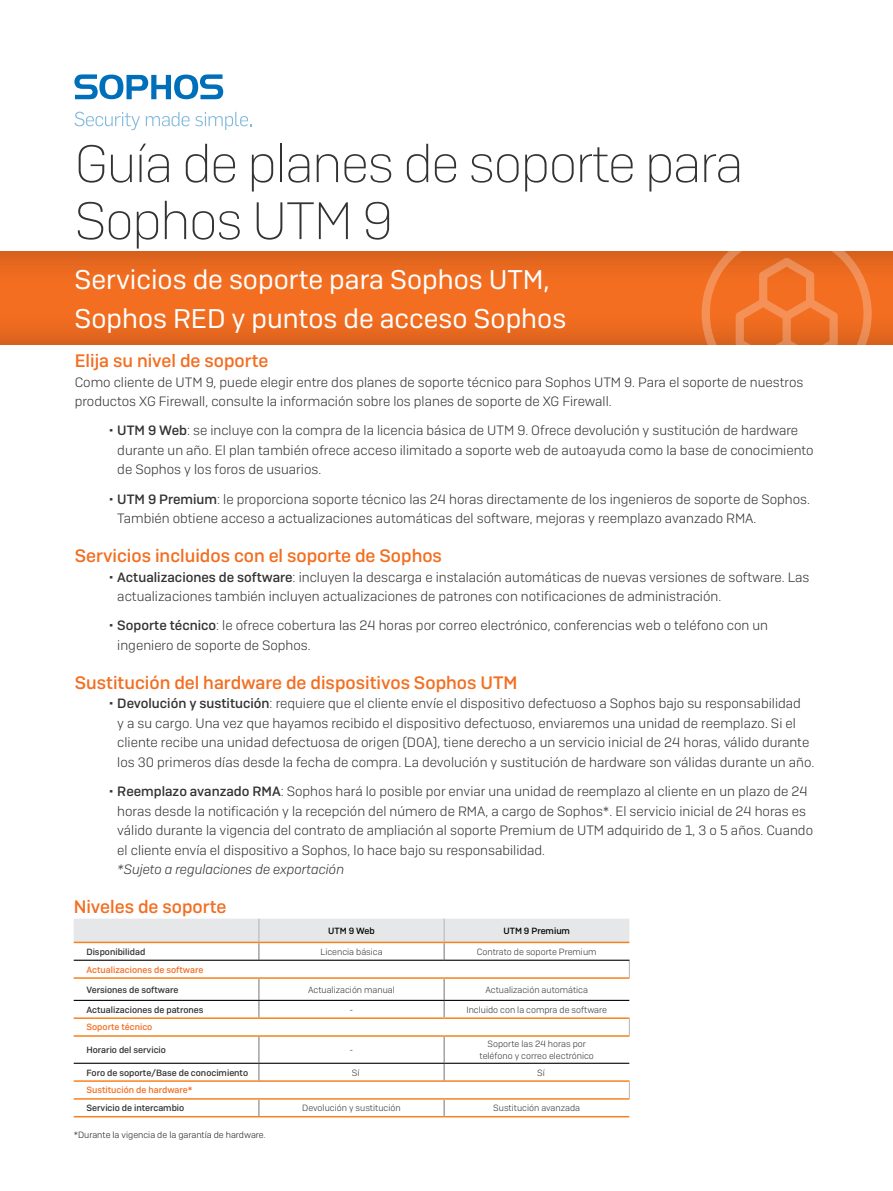
<style>
.page{position:relative;width:893px;height:1191px;background:#fff}
.page>*{position:absolute;margin:0;border:0;box-sizing:border-box;transform-origin:0 0}
.Title_2{font:200 52.5px/57px "Sophos Sans";letter-spacing:-.03em;color:#323332}
.Intro_subheading{font:27px/39px "Sophos Sans";color:#fff}
.Subheading_1{font:500 18px "Sophos Sans";color:#f36e21}
.Body_Copy{font:300 13.5px/19.5px "Sophos Sans";color:#323332}
.Table_Body_Copy{font:300 9px/12px "Sophos Sans";color:#323332;text-align:center}
.Table_Left_Column{font:500 9px "Sophos Sans";color:#323332}
.Table_Left_Column-2{font:500 9px "Sophos Sans";color:#f36e21}
.Subheading_2{font:300 9px "Sophos Sans";color:#231f20}
.Table_Header{font:500 9px "Sophos Sans";color:#040503}
.s1{font-weight:500}
.s2{font-style:italic}
</style>
<div class="page">
<div style="left:0;top:250px;width:893px;height:96px;background:#231f20;opacity:.3"></div>
<svg style="left:702px;top:250px;width:170px;height:96px;background:#ec7632"></svg>
<svg style="left:74px;top:112px;width:66px;height:18px"></svg>
<svg style="left:146px;top:112px;width:105px;height:18px"></svg>
<svg style="left:74px;top:74px;width:149px;height:25px"></svg>
<svg style="left:74px;top:918px;width:556px;height:198px"></svg>
<hr style="left:444px;top:1098px;width:185px;height:1px;background:#f58220">
<hr style="left:74px;top:1098px;width:185px;height:1px;background:#f58220">
<hr style="left:74px;top:1116px;width:185px;height:1px;background:#f58220">
<hr style="left:259px;top:1116px;width:185px;height:1px;background:#f58220">
<hr style="left:444px;top:1116px;width:185px;height:1px;background:#f58220">
<hr style="left:74px;top:941px;width:185px;height:2px;background:#f58220">
<hr style="left:259px;top:941px;width:185px;height:2px;background:#f58220">
<hr style="left:444px;top:941px;width:185px;height:2px;background:#f58220">
<p class="Title_2" style="left:74px;top:134px;width:671px">Guía de planes de soporte para<br>Sophos UTM 9</p>
<p class="Intro_subheading" style="left:74px;top:260px;width:493px">Servicios de soporte para Sophos UTM,<br>Sophos RED y puntos de acceso Sophos</p>
<p class="Subheading_1" style="left:75px;top:350px;width:195px">Elija su nivel de soporte</p>
<p class="Body_Copy" style="left:75px;top:372px;width:730px">Como cliente de UTM 9, puede elegir entre dos planes de soporte técnico para Sophos UTM 9. Para el soporte de nuestros productos XG Firewall, consulte la información sobre los planes de soporte de XG Firewall.</p>
<p class="Body_Copy" style="left:117px;top:420px;width:698px;text-indent:-9px"><span class="s1">• UTM 9 Web</span>: se incluye con la compra de la licencia básica de UTM 9. Ofrece devolución y sustitución de hardware durante un año. El plan también ofrece acceso ilimitado a soporte web de autoayuda como la base de conocimiento de Sophos y los foros de usuarios.</p>
<p class="Body_Copy" style="left:117px;top:489px;width:694px;text-indent:-9px"><span class="s1">• UTM 9 Premium</span>: le proporciona soporte técnico las 24 horas directamente de los ingenieros de soporte de Sophos.<br>También obtiene acceso a actualizaciones automáticas del software, mejoras y reemplazo avanzado RMA.</p>
<p class="Subheading_1" style="left:75px;top:545px;width:369px">Servicios incluidos con el soporte de Sophos</p>
<p class="Body_Copy" style="left:117px;top:567px;width:694px;text-indent:-9px"><span class="s1">• Actualizaciones de software</span>: incluyen la descarga e instalación automáticas de nuevas versiones de software. Las actualizaciones también incluyen actualizaciones de patrones con notificaciones de administración.</p>
<p class="Body_Copy" style="left:117px;top:615px;width:652px;text-indent:-9px"><span class="s1">• Soporte técnico</span>: le ofrece cobertura las 24 horas por correo electrónico, conferencias web o teléfono con un ingeniero de soporte de Sophos.</p>
<p class="Subheading_1" style="left:75px;top:671px;width:444px">Sustitución del hardware de dispositivos Sophos UTM</p>
<p class="Body_Copy" style="left:117px;top:693px;width:699px;text-indent:-9px"><span class="s1">• Devolución y sustitución</span>: requiere que el cliente envíe el dispositivo defectuoso a Sophos bajo su responsabilidad<br>y a su cargo. Una vez que hayamos recibido el dispositivo defectuoso, enviaremos una unidad de reemplazo. Si el cliente recibe una unidad defectuosa de origen (DOA), tiene derecho a un servicio inicial de 24 horas, válido durante los 30 primeros días desde la fecha de compra. La devolución y sustitución de hardware son válidas durante un año.</p>
<p class="Body_Copy" style="left:117px;top:781px;width:697px;text-indent:-9px"><span class="s1">• Reemplazo avanzado RMA</span>: Sophos hará lo posible por enviar una unidad de reemplazo al cliente en un plazo de 24 horas desde la notificación y la recepción del número de RMA, a cargo de Sophos*. El servicio inicial de 24 horas es válido durante la vigencia del contrato de ampliación al soporte Premium de UTM adquirido de 1, 3 o 5 años. Cuando el cliente envía el dispositivo a Sophos, lo hace bajo su responsabilidad.<br><span class="s2">*Sujeto a regulaciones de exportación</span></p>
<p class="Subheading_1" style="left:74px;top:895px;width:154px">Niveles de soporte</p>
<p class="Table_Header" style="left:328px;top:925px;width:48px">UTM 9 Web</p>
<p class="Table_Header" style="left:503px;top:925px;width:68px">UTM 9 Premium</p>
<p class="Table_Left_Column" style="left:86px;top:946px;width:60px">Disponibilidad</p>
<p class="Table_Body_Copy" style="left:320px;top:945px;width:64px">Licencia básica</p>
<p class="Table_Body_Copy" style="left:477px;top:945px;width:121px">Contrato de soporte Premium</p>
<p class="Table_Left_Column-2" style="left:86px;top:964px;width:118px">Actualizaciones de software</p>
<p class="Table_Left_Column" style="left:86px;top:984px;width:93px">Versiones de software</p>
<p class="Table_Body_Copy" style="left:308px;top:983px;width:88px">Actualización manual</p>
<p class="Table_Body_Copy" style="left:485px;top:983px;width:104px">Actualización automática</p>
<p class="Table_Left_Column" style="left:86px;top:1004px;width:119px">Actualizaciones de patrones</p>
<p class="Table_Body_Copy" style="left:466px;top:1003px;width:142px">Incluido con la compra de software</p>
<p class="Table_Left_Column-2" style="left:86px;top:1022px;width:67px">Soporte técnico</p>
<p class="Table_Left_Column" style="left:86px;top:1044px;width:81px">Horario del servicio</p>
<p class="Table_Body_Copy" style="left:350px;top:1043px;width:5px">-</p>
<p class="Table_Body_Copy" style="left:480px;top:1037px;width:116px">Soporte las 24 horas por teléfono y correo electrónico</p>
<p class="Table_Left_Column" style="left:86px;top:1067px;width:163px">Foro de soporte/Base de conocimiento</p>
<p class="Table_Body_Copy" style="left:352px;top:1066px;width:9px">Sí</p>
<p class="Table_Body_Copy" style="left:537px;top:1066px;width:9px">Sí</p>
<p class="Table_Left_Column-2" style="left:86px;top:1084px;width:107px">Sustitución de hardware*</p>
<p class="Table_Left_Column" style="left:86px;top:1102px;width:99px">Servicio de intercambio</p>
<p class="Table_Body_Copy" style="left:302px;top:1101px;width:100px">Devolución y sustitución</p>
<p class="Table_Body_Copy" style="left:493px;top:1101px;width:88px">Sustitución avanzada</p>
<p class="Subheading_2" style="left:74px;top:1129px;width:193px">*Durante la vigencia de la garantía de hardware.</p>
</div>
